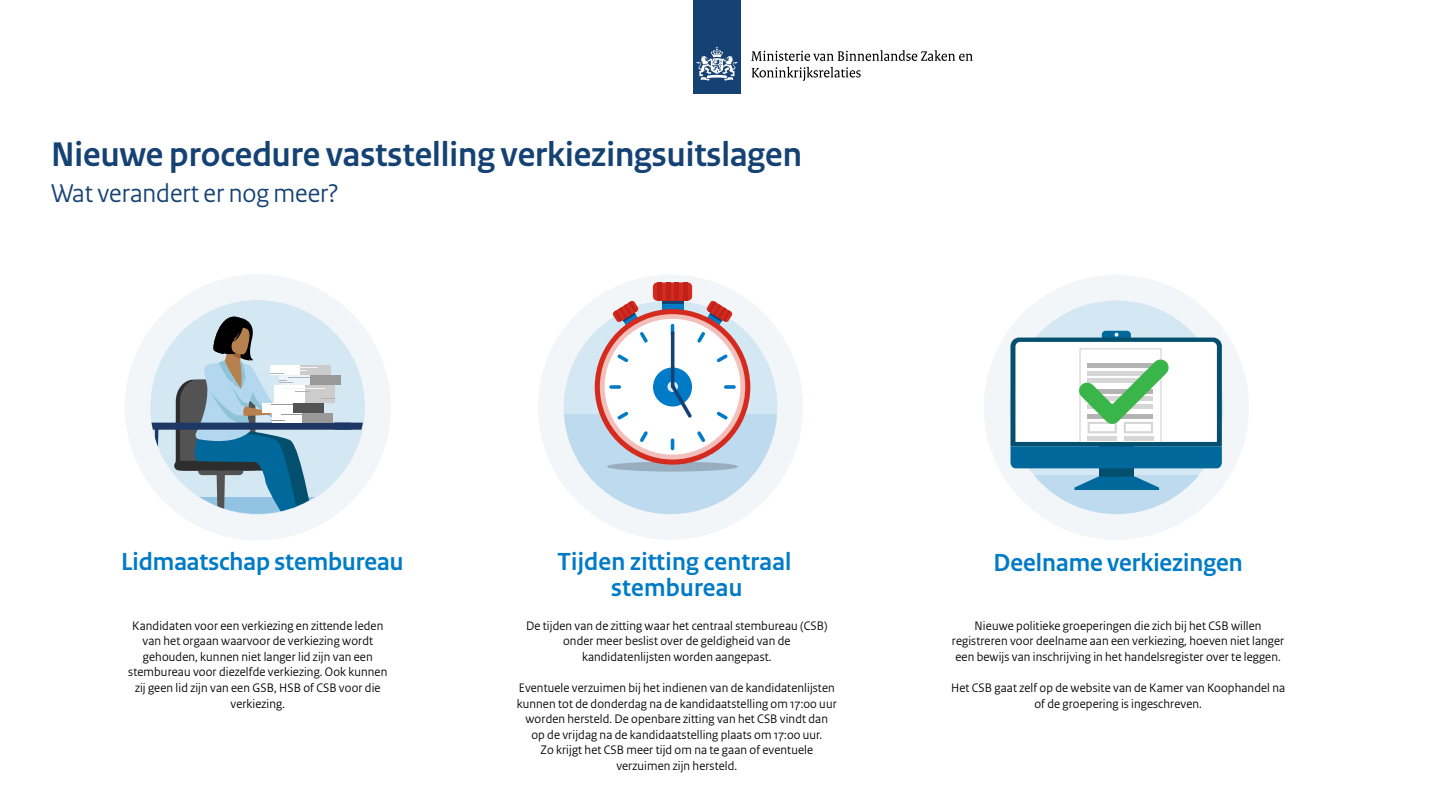
<style>
.page{position:relative;width:1440px;height:810px;background:#fff}
.page>*{position:absolute;margin:0;border:0;box-sizing:border-box;transform-origin:0 0}
.Top_Heading{font:700 36px "Rijksoverheid Sans Heading";color:#154273}
.Top_subHeading{font:27px "Rijksoverheid Sans Heading Regular 2";color:#154273}
.t1{font:26.03px "Rijksoverheid Sans Heading Bold 4";color:#007bc7}
.t2{font:12.98px/15.6px "Rijksoverheid Sans Heading Regular 4";letter-spacing:.01em;color:#000;text-align:center}
</style>
<div class="page">
<div style="left:693px;top:0;width:47px;height:94px;background:#154273"></div>
<svg style="left:696px;top:47px;width:41px;height:34px"></svg>
<svg style="left:751px;top:50px;width:222px;height:11px"></svg>
<svg style="left:752px;top:67px;width:109px;height:14px"></svg>
<div style="left:538px;top:275px;width:265px;height:265px;background:#f2f6f9;border-radius:50%"></div>
<div style="left:564px;top:300px;width:213px;height:214px;background:#d4e8f4;border-radius:50%"></div>
<svg style="left:564px;top:414px;width:213px;height:100px;fill:#bedaee"></svg>
<div style="left:984px;top:275px;width:265px;height:265px;background:#f2f6f9;border-radius:50%"></div>
<div style="left:1010px;top:300px;width:213px;height:214px;background:#d4e8f4;border-radius:50%"></div>
<svg style="left:1034px;top:475px;width:165px;height:39px;fill:#bedaee"></svg>
<div style="left:607px;top:462px;width:131px;height:10px;background:#98aebe;border-radius:50%"></div>
<div style="left:662px;top:295px;width:22px;height:24px;background:#007bc7"></div>
<div style="left:662px;top:295px;width:22px;height:9px;background:#154273"></div>
<div style="left:595px;top:309px;width:155px;height:156px;background:#d52b1e;border-radius:50%"></div>
<svg style="left:600px;top:314px;width:145px;height:146px;fill:#f2bfbb"></svg>
<div style="left:605px;top:319px;width:135px;height:136px;background:#fff;border-radius:50%"></div>
<svg style="left:717px;top:411px;width:11px;height:9px"></svg>
<svg style="left:671px;top:439px;width:3px;height:11px"></svg>
<svg style="left:724px;top:385px;width:12px;height:4px"></svg>
<svg style="left:640px;top:431px;width:8px;height:11px"></svg>
<svg style="left:697px;top:431px;width:8px;height:11px"></svg>
<svg style="left:609px;top:385px;width:12px;height:4px"></svg>
<svg style="left:617px;top:412px;width:11px;height:8px"></svg>
<svg style="left:671px;top:324px;width:3px;height:7px"></svg>
<svg style="left:717px;top:354px;width:11px;height:8px"></svg>
<svg style="left:697px;top:300px;width:36px;height:43px"></svg>
<svg style="left:617px;top:354px;width:11px;height:8px"></svg>
<svg style="left:612px;top:300px;width:36px;height:43px"></svg>
<div style="left:653px;top:367px;width:39px;height:40px;background:#007bc7;border-radius:50%"></div>
<svg style="left:667px;top:381px;width:11px;height:11px"></svg>
<hr style="left:671px;top:331px;width:3px;height:57px;background:#154273;border-radius:2px">
<svg style="left:671px;top:385px;width:21px;height:33px"></svg>
<svg style="left:653px;top:282px;width:39px;height:19px"></svg>
<div style="left:657px;top:282px;width:5px;height:19px;background:#bf221b"></div>
<hr style="left:666px;top:282px;width:4px;height:19px;background:#bf221b">
<hr style="left:675px;top:282px;width:4px;height:19px;background:#bf221b">
<hr style="left:684px;top:282px;width:4px;height:19px;background:#bf221b">
<div style="left:125px;top:274px;width:266px;height:266px;background:#f2f6f9;border-radius:50%"></div>
<svg style="left:150px;top:310px;width:214px;height:204px"></svg>
<div style="left:1102px;top:331px;width:29px;height:15px;background:#01689b;border-radius:4px"></div>
<div style="left:1099px;top:432px;width:35px;height:45px;background:#034f6d"></div>
<svg style="left:1074px;top:477px;width:85px;height:13px"></svg>
<svg style="left:1011px;top:333px;width:211px;height:135px"></svg>
<h1 class="Top_Heading" style="left:51px;top:134px;width:752px">Nieuwe procedure vaststelling verkiezingsuitslagen</h1>
<h2 class="Top_subHeading" style="left:51px;top:177px;width:289px">Wat verandert er nog meer?</h2>
<h3 class="t1" style="left:121px;top:547px;width:284px">Lidmaatschap stembureau</h3>
<h3 class="t1" style="left:557px;top:547px;width:236px">Tijden zit ting centraal</h3>
<h3 class="t1" style="left:994px;top:548px;width:250px">Deelname verkiezingen</h3>
<h3 class="t1" style="left:611px;top:573px;width:133px">stembureau</h3>
<p class="t2" style="left:128px;top:618px;width:261px">Kandidaten voor een verkiezing en zit tende leden van het orgaan waarvoor de verkiezing wordt gehouden, kunnen niet langer lid zijn van een stembureau voor diezelfde verkiezing. Ook kunnen zij geen lid zijn van een GSB, HSB of CSB voor die verkiezing.</p>
<p class="t2" style="left:526px;top:618px;width:303px">De tijden van de zit ting waar het centraal stembureau (CSB) onder meer beslist over de geldigheid van de kandidatenlijsten worden aangepast.</p>
<p class="t2" style="left:517px;top:680px;width:321px">Eventuele verzuimen bij het indienen van de kandidatenlijsten kunnen tot de donderdag na de kandidaatstelling om 17:00 uur worden hersteld. De openbare zit ting van het CSB vindt dan<br>op de vrijdag na de kandidaatstelling plaats om 17:00 uur.<br>Zo krijgt het CSB meer tijd om na te gaan of eventuele verzuimen zijn hersteld.</p>
<p class="t2" style="left:952px;top:618px;width:334px">Nieuwe politieke groeperingen die zich bij het CSB willen registreren voor deelname aan een verkiezing, hoeven niet langer een bewijs van inschrijving in het handelsregister over te leggen.</p>
<p class="t2" style="left:951px;top:680px;width:336px">Het CSB gaat zelf op de website van de Kamer van Koophandel na of de groepering is ingeschreven.</p>
</div>
